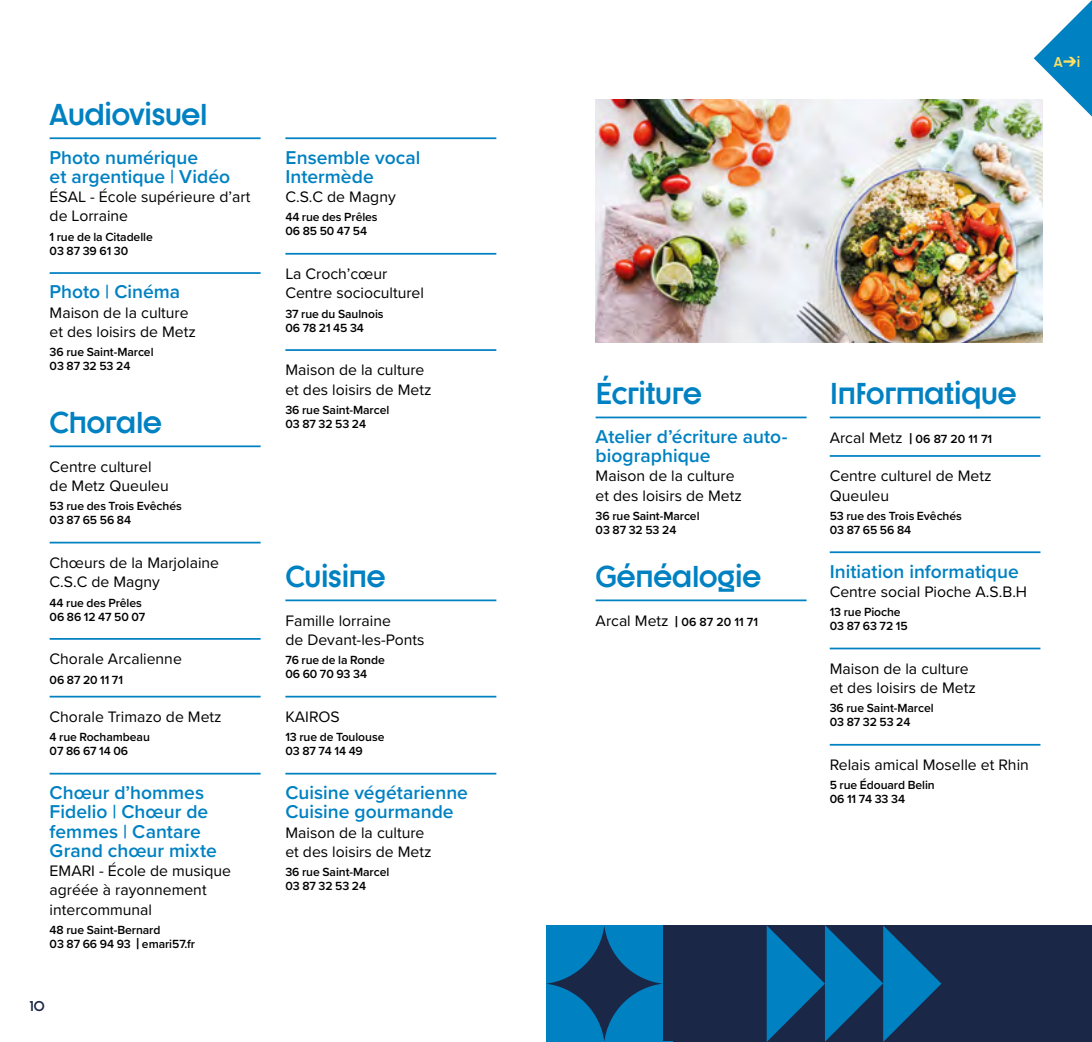
<style>
.page{position:relative;width:1092px;height:1042px;background:#fff}
.page>*{position:absolute;margin:0;border:0;box-sizing:border-box;transform-origin:0 0}
.sous-titre{font:700 29.75px "Dystopian";letter-spacing:-.01em;color:#0081c2}
.Body{font:600 19.25px/19.2px "Proxima Nova";color:#0081c2}
.Body-2{font:15.75px/19.2px "Proxima Nova";color:#000}
.sous-titre-2{font:700 14px "Dystopian";color:#ffe163}
.t1{font:700 14px "Dystopian";color:#1b2746}
.Légende{font:600 12.25px/14px "Proxima Nova";letter-spacing:-.005em;color:#000}
.Body-3{font:600 12.25px "Proxima Nova";color:#000}
.s1{font-family:"Dystopian";font-weight:700}
.s2{font-family:"Brown Std";font-size:21px}
.s3{font-weight:400;font-size:15.75px}
</style>
<div class="page">
<div style="left:546px;top:925px;width:545px;height:117px;background:#1b2746"></div>
<hr style="left:50px;top:137px;width:210px;height:2px;background:#0081c2">
<hr style="left:50px;top:272px;width:210px;height:2px;background:#0081c2">
<hr style="left:50px;top:445px;width:210px;height:2px;background:#0081c2">
<hr style="left:50px;top:542px;width:210px;height:1px;background:#0081c2">
<hr style="left:50px;top:638px;width:210px;height:2px;background:#0081c2">
<hr style="left:50px;top:696px;width:210px;height:1px;background:#0081c2">
<hr style="left:50px;top:773px;width:210px;height:1px;background:#0081c2">
<img style="left:595px;top:99px;width:447px;height:243px">
<hr style="left:285px;top:137px;width:211px;height:2px;background:#0081c2">
<hr style="left:285px;top:253px;width:211px;height:2px;background:#0081c2">
<hr style="left:285px;top:349px;width:211px;height:2px;background:#0081c2">
<hr style="left:285px;top:599px;width:211px;height:2px;background:#0081c2">
<hr style="left:285px;top:696px;width:211px;height:1px;background:#0081c2">
<hr style="left:285px;top:773px;width:211px;height:1px;background:#0081c2">
<svg style="left:1033px;top:1px;width:58px;height:116px"></svg>
<hr style="left:829px;top:416px;width:211px;height:2px;background:#0081c2">
<hr style="left:829px;top:455px;width:211px;height:2px;background:#0081c2">
<hr style="left:829px;top:551px;width:211px;height:2px;background:#0081c2">
<hr style="left:829px;top:647px;width:211px;height:2px;background:#0081c2">
<hr style="left:829px;top:744px;width:211px;height:1px;background:#0081c2">
<hr style="left:595px;top:416px;width:211px;height:2px;background:#0081c2">
<hr style="left:595px;top:599px;width:211px;height:2px;background:#0081c2">
<svg style="left:766px;top:925px;width:175px;height:117px"></svg>
<div style="left:546px;top:925px;width:116px;height:116px;background:#0081c2"></div>
<svg style="left:546px;top:925px;width:116px;height:117px"></svg>
<hr style="left:546px;top:1041px;width:126px;height:1px;background:#0081c2">
<p class="sous-titre" style="left:50px;top:96px;width:159px">Audiovisuel</p>
<p class="Body" style="left:50px;top:147px;width:182px">Photo numérique<br>et argentique | Vidéo</p>
<p class="Body-2" style="left:50px;top:187px;width:202px">ÉSAL - École supérieure d’art de Lorraine</p>
<p class="Légende" style="left:50px;top:229px;width:105px">1 rue de la Citadelle<br>03 87 39 61 30</p>
<p class="Body" style="left:50px;top:282px;width:132px">Photo | Cinéma</p>
<p class="Body-2" style="left:50px;top:302px;width:148px">Maison de la culture et des loisirs de Metz</p>
<p class="Légende" style="left:50px;top:345px;width:105px">36 rue Saint-Marcel<br>03 87 32 53 24</p>
<p class="sous-titre" style="left:50px;top:404px;width:114px">Chorale</p>
<p class="Body-2" style="left:50px;top:456px;width:121px">Centre culturel de Metz Queuleu</p>
<p class="Légende" style="left:50px;top:499px;width:134px">53 rue des Trois Evêchés<br>03 87 65 56 84</p>
<p class="Body-2" style="left:50px;top:552px;width:171px">Chœurs de la Marjolaine</p>
<p class="Body-2" style="left:50px;top:572px;width:112px">C.S.C de Magny</p>
<p class="Légende" style="left:50px;top:595px;width:97px">44 rue des Prêles<br>06 86 12 47 50 07</p>
<p class="Body-2" style="left:50px;top:649px;width:134px">Chorale Arcalienne</p>
<p class="Légende" style="left:50px;top:672px;width:75px">06 87 20 11 71</p>
<p class="Body-2" style="left:50px;top:706px;width:173px">Chorale Trimazo de Metz</p>
<p class="Légende" style="left:50px;top:730px;width:102px">4 rue Rochambeau<br>07 86 67 14 06</p>
<p class="Body" style="left:50px;top:782px;width:160px">Chœur d’hommes<br>Fidelio | Chœur de femmes | Cantare</p>
<p class="Body" style="left:50px;top:840px;width:168px">Grand chœur mixte</p>
<p class="Body-2" style="left:50px;top:860px;width:183px">EMARI - École de musique agréée à rayonnement intercommunal</p>
<p class="Légende" style="left:50px;top:922px;width:147px">48 rue Saint-Bernard<br>03 87 66 94 93 <span class="s1">|</span> emari57.fr</p>
<p class="t1" style="left:30px;top:997px;width:17px">10</p>
<p class="Body" style="left:285px;top:147px;width:137px">Ensemble vocal<br>Intermède</p>
<p class="Body-2" style="left:285px;top:187px;width:112px">C.S.C de Magny</p>
<p class="Légende" style="left:285px;top:210px;width:94px">44 rue des Prêles<br>06 85 50 47 54</p>
<p class="Body-2" style="left:285px;top:264px;width:103px">La Croch’cœur</p>
<p class="Body-2" style="left:285px;top:283px;width:140px">Centre socioculturel</p>
<p class="Légende" style="left:285px;top:306px;width:100px">37 rue du Saulnois<br>06 78 21 45 34</p>
<p class="Body-2" style="left:285px;top:360px;width:148px">Maison de la culture et des loisirs de Metz</p>
<p class="Légende" style="left:285px;top:402px;width:105px">36 rue Saint-Marcel<br>03 87 32 53 24</p>
<p class="sous-titre" style="left:285px;top:558px;width:102px">Cuisine</p>
<p class="Body-2" style="left:285px;top:610px;width:141px">Famille lorraine<br>de Devant-les-Ponts</p>
<p class="Légende" style="left:285px;top:653px;width:101px">76 rue de la Ronde<br>06 60 70 93 34</p>
<p class="Body-2" style="left:285px;top:706px;width:56px">KAIROS</p>
<p class="Légende" style="left:285px;top:730px;width:100px">13 rue de Toulouse<br>03 87 74 14 49</p>
<p class="Body" style="left:285px;top:782px;width:184px">Cuisine végétarienne<br>Cuisine gourmande</p>
<p class="Body-2" style="left:285px;top:822px;width:148px">Maison de la culture et des loisirs de Metz</p>
<p class="Légende" style="left:285px;top:864px;width:105px">36 rue Saint-Marcel<br>03 87 32 53 24</p>
<p class="sous-titre-2" style="left:1053px;top:54px;width:28px">A<span class="s2">→</span>i</p>
<p class="sous-titre" style="left:595px;top:375px;width:108px">Écriture</p>
<p class="Body" style="left:595px;top:426px;width:193px">Atelier d’écriture auto&shy;biographique</p>
<p class="Body-2" style="left:595px;top:466px;width:148px">Maison de la culture et des loisirs de Metz</p>
<p class="Légende" style="left:595px;top:508px;width:105px">36 rue Saint-Marcel<br>03 87 32 53 24</p>
<p class="sous-titre" style="left:595px;top:558px;width:167px">Généalogie</p>
<p class="Body-3" style="left:595px;top:612px;width:164px"><span class="s3">Arcal Metz</span> <span class="s1">|</span> 06 87 20 11 71</p>
<p class="sous-titre" style="left:829px;top:375px;width:188px">Informatique</p>
<p class="Body-3" style="left:829px;top:430px;width:164px"><span class="s3">Arcal Metz</span> <span class="s1">|</span> 06 87 20 11 71</p>
<p class="Body-2" style="left:829px;top:466px;width:163px">Centre culturel de Metz<br>Queuleu</p>
<p class="Légende" style="left:829px;top:508px;width:134px">53 rue des Trois Evêchés<br>03 87 65 56 84</p>
<p class="Body" style="left:829px;top:561px;width:190px">Initiation informatique</p>
<p class="Body-2" style="left:829px;top:581px;width:199px">Centre social Pioche A.S.B.H</p>
<p class="Légende" style="left:829px;top:605px;width:79px">13 rue Pioche<br>03 87 63 72 15</p>
<p class="Body-2" style="left:829px;top:658px;width:148px">Maison de la culture et des loisirs de Metz</p>
<p class="Légende" style="left:829px;top:701px;width:105px">36 rue Saint-Marcel<br>03 87 32 53 24</p>
<p class="Body-2" style="left:829px;top:754px;width:201px">Relais amical Moselle et Rhin</p>
<p class="Légende" style="left:829px;top:778px;width:107px">5 rue Édouard Belin<br>06 11 74 33 34</p>
</div>
